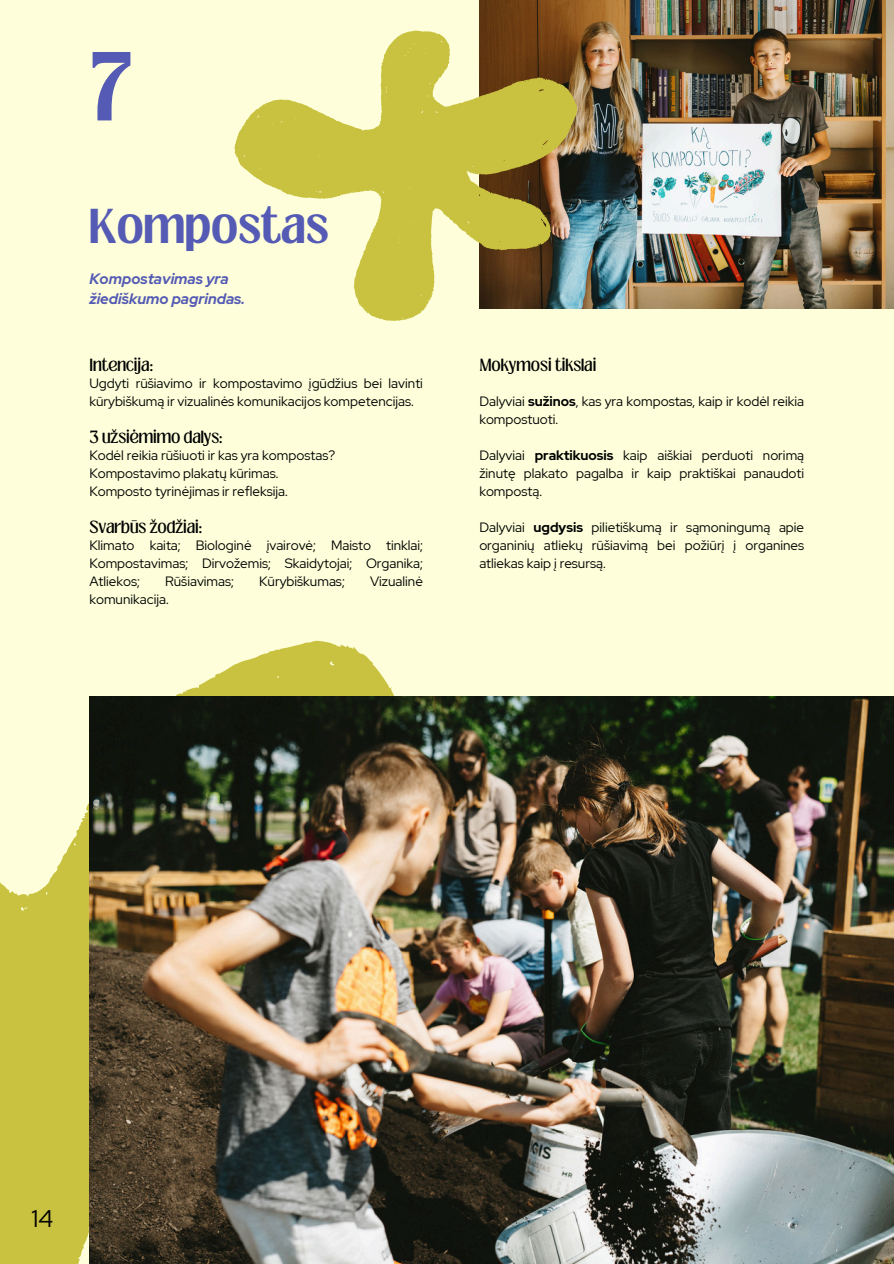
<style>
.page{position:relative;width:894px;height:1264px;background:#fff}
.page>*{position:absolute;margin:0;border:0;box-sizing:border-box;transform-origin:0 0}
.t1{font:700 75px "Loubag";color:#555bb4}
.t2{font:700 37.5px "Loubag";color:#555bb4}
.t3{font:24px "Red Hat Display";color:#000}
.t4{font:italic 700 15px/20.2px "Red Hat Display";color:#555bb4}
.t5{font:13.5px/18px "Red Hat Display";color:#000;text-align:justify}
.t6{font:13.5px "Loubag";color:#000}
.s1{font-weight:700}
</style>
<div class="page">
<div style="left:0;top:0;width:893px;height:1263px;background:#feffda"></div>
<svg style="left:0;top:640px;width:394px;height:623px;fill:#c9c240"></svg>
<img style="left:597px;top:0;width:296px;height:308px">
<img style="left:89px;top:696px;width:804px;height:567px">
<svg style="left:234px;top:0;width:363px;height:321px"></svg>
<p class="t1" style="left:89px;top:27px;width:43px">7</p>
<p class="t2" style="left:89px;top:196px;width:241px">Kompostas</p>
<p class="t4" style="left:89px;top:268px;width:157px">Kompostavimas yra žiediškumo pagrindas.</p>
<p class="t6" style="left:89px;top:354px;width:65px">Intencija:</p>
<p class="t5" style="left:89px;top:374px;width:335px">Ugdyti rūšiavimo ir kompostavimo įgūdžius bei lavinti kūrybiškumą ir vizualinės komunikacijos kompetencijas.</p>
<p class="t6" style="left:89px;top:426px;width:135px">3 užsiėmimo dalys:</p>
<p class="t5" style="left:89px;top:446px;width:247px">Kodėl reikia rūšiuoti ir kas yra kompostas?</p>
<p class="t5" style="left:89px;top:464px;width:191px">Kompostavimo plakatų kūrimas.</p>
<p class="t5" style="left:89px;top:482px;width:200px">Komposto tyrinėjimas ir refleksija.</p>
<p class="t6" style="left:89px;top:516px;width:114px">Svarbūs žodžiai:</p>
<p class="t5" style="left:89px;top:536px;width:335px">Klimato kaita; Biologinė įvairovė; Maisto tinklai; Kompostavimas; Dirvožemis; Skaidytojai; Organika; Atliekos;</p>
<p class="t5" style="left:165px;top:572px;width:70px">Rūšiavimas;</p>
<p class="t5" style="left:259px;top:572px;width:87px">Kūrybiškumas;</p>
<p class="t5" style="left:370px;top:572px;width:54px">Vizualinė</p>
<p class="t5" style="left:89px;top:590px;width:81px">komunikacija.</p>
<h1 class="t6" style="left:479px;top:354px;width:118px">Mokymosi tikslai</h1>
<h2 class="t5" style="left:479px;top:392px;width:326px">Dalyviai <span class="s1">sužinos</span>, kas yra kompostas, kaip ir kodėl reikia kompostuoti.</h2>
<p class="t5" style="left:479px;top:446px;width:326px">Dalyviai <span class="s1">praktikuosis</span> kaip aiškiai perduoti norimą žinutę plakato pagalba ir kaip praktiškai panaudoti kompostą.</p>
<p class="t5" style="left:479px;top:518px;width:326px">Dalyviai <span class="s1">ugdysis</span> pilietiškumą ir sąmoningumą apie organinių atliekų rūšiavimą bei požiūrį į organines atliekas kaip į resursą.</p>
<p class="t3" style="left:31px;top:1202px;width:23px">14</p>
</div>
